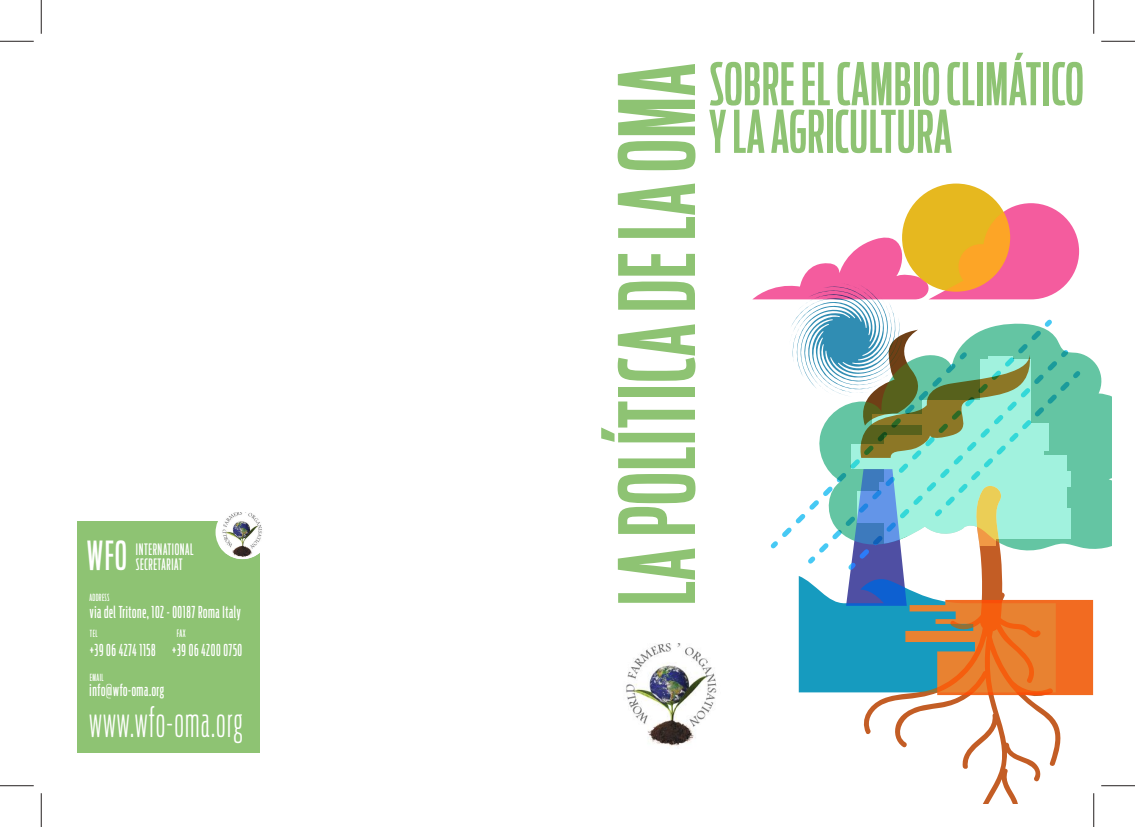
<style>
.page{position:relative;width:1135px;height:827px;background:#fff}
.page>*{position:absolute;margin:0;border:0;box-sizing:border-box;transform-origin:0 0}
.t1{font:500 103.75px "Antenna Comp";letter-spacing:.01em;color:#8ec373}
.t2{font:500 58.12px/47.6px "Antenna Comp";letter-spacing:.01em;color:#8ec373}
.t3{font:200 41px "Antenna Comp";letter-spacing:.04em;color:#fff}
.t4{font:39.75px "Antenna Comp";color:#fff}
.t5{font:16.38px "Antenna Comp";letter-spacing:.04em;color:#fff}
.t6{font:15.62px/14.1px "Antenna Comp";letter-spacing:.04em;color:#fff}
.t7{font:10.25px "Antenna Comp";color:#fff}
.t8{font:9.75px "Antenna Comp";letter-spacing:.04em;color:#fff}
</style>
<div class="page">
<svg style="left:1093px;top:361px;width:18px;height:188px;background:#76cbae"></svg>
<div style="left:902px;top:183px;width:108px;height:109px;background:#e6b81f;border-radius:50%"></div>
<svg style="left:864px;top:695px;width:196px;height:108px"></svg>
<svg style="left:752px;top:203px;width:341px;height:492px"></svg>
<div style="left:77px;top:521px;width:183px;height:231px;background:#8ec373"></div>
<img style="left:626px;top:643px;width:91px;height:104px">
<div style="left:216px;top:505px;width:53px;height:54px;background:#fff;border-radius:50%"></div>
<img style="left:220px;top:512px;width:42px;height:47px">
<hr style="left:0;top:41px;width:34px;height:1px;background:#241f1f">
<hr style="left:1101px;top:41px;width:34px;height:1px;background:#241f1f">
<hr style="left:0;top:785px;width:34px;height:1px;background:#241f1f">
<hr style="left:1101px;top:785px;width:34px;height:1px;background:#241f1f">
<hr style="left:41px;top:0;width:1px;height:34px;background:#241f1f">
<hr style="left:41px;top:793px;width:1px;height:34px;background:#241f1f">
<hr style="left:1093px;top:0;width:1px;height:34px;background:#241f1f">
<hr style="left:1093px;top:793px;width:1px;height:34px;background:#241f1f">
<h3 class="t4" style="left:87px;top:532px;width:41px">WFO</h3>
<p class="t5" style="left:90px;top:602px;width:152px">via del Tritone, 102 - 00187 Roma Italy</p>
<p class="t6" style="left:136px;top:542px;width:59px">INTERNATIONAL<br>SECRETARIAT</p>
<p class="t8" style="left:89px;top:591px;width:22px">ADDRESS</p>
<p class="t8" style="left:90px;top:627px;width:9px">TEL</p>
<p class="t7" style="left:177px;top:627px;width:10px">FAX</p>
<p class="t8" style="left:90px;top:671px;width:15px">EMAIL</p>
<p class="t5" style="left:89px;top:640px;width:154px">+39 06 4274 1158 +39 06 4200 0750</p>
<p class="t5" style="left:90px;top:680px;width:76px">info@wfo-oma.org</p>
<h3 class="t3" style="left:90px;top:698px;width:154px">www.wfo-oma.org</h3>
<h1 class="t1" style="left:595px;top:606px;width:543px;rotate:-90deg">LA POLÍTICA DE LA OMA</h1>
<h2 class="t2" style="left:709px;top:60px;width:376px">SOBRE EL CAMBIO CLIMÁTICO<br>Y LA AGRICULTURA</h2>
</div>
